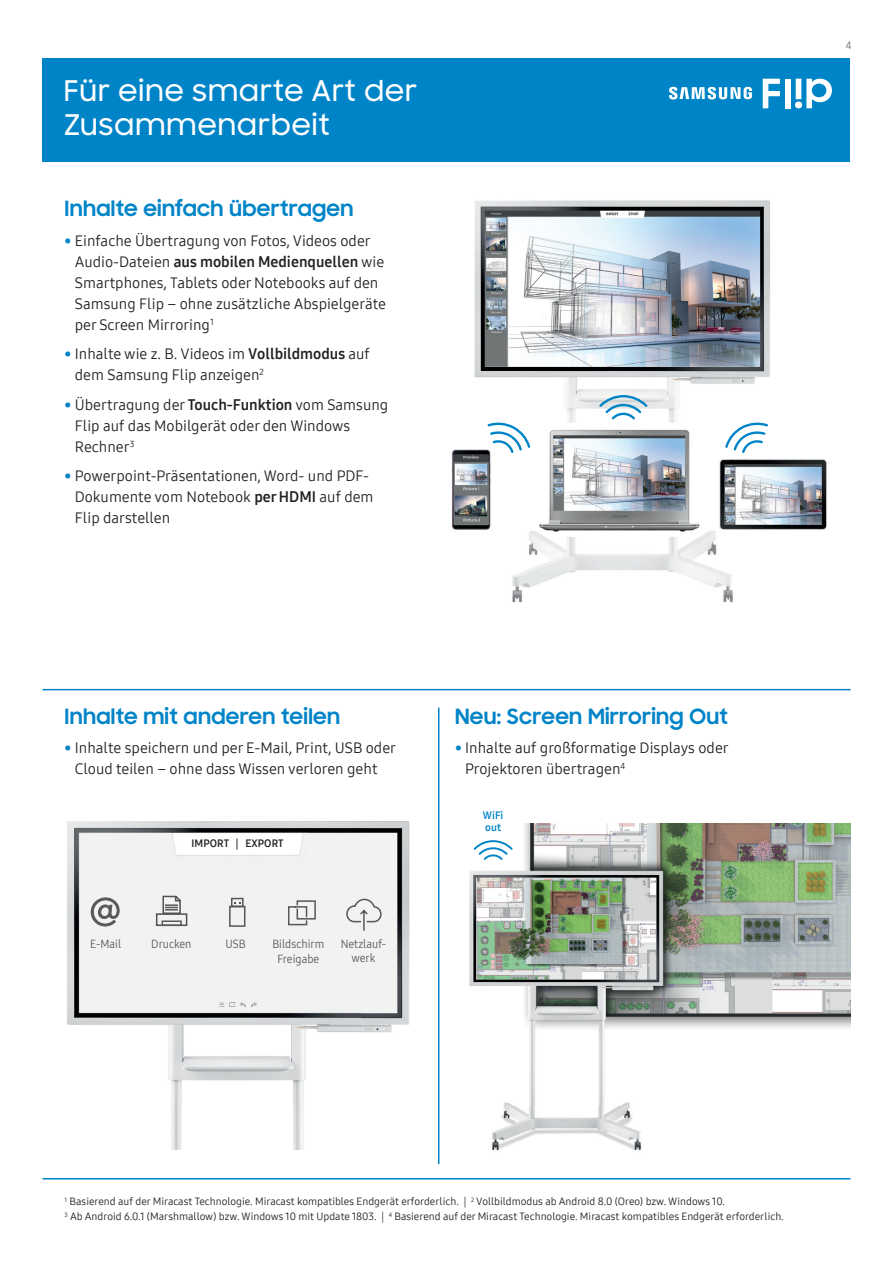
<style>
.page{position:relative;width:893px;height:1263px;background:#fff}
.page>*{position:absolute;margin:0;border:0;box-sizing:border-box;transform-origin:0 0}
.t1{font:500 28.5px/34.5px "Samsung Sharp Sans";letter-spacing:.015em;color:#fff}
.t2{font:700 21px "Samsung Sharp Sans";letter-spacing:.015em;color:#0084c8}
.t3{font:15px/21px "Samsung One 400";color:#231f20}
.t4{font:15px "Samsung One 700";color:#231f20}
.t5{font:11.7px/15.3px "Samsung One 400 C";color:#57585a;text-align:center}
.t6{font:10.5px/15px "Samsung One 400";color:#231f20}
.t7{font:10.5px "Samsung One 700";letter-spacing:.015em;color:#231f20}
.t8{font:10.5px/12px "Samsung One 700";letter-spacing:.01em;color:#0084c8}
.t9{font:10.5px "Samsung One 400";color:#6c6d70}
.s1{color:#0084c8}
.s2{font-family:"Samsung One 400"}
.s3{font-family:"Samsung One 700"}
</style>
<div class="page">
<div style="left:43px;top:58px;width:807px;height:104px;background:#0084c8"></div>
<svg style="left:763px;top:79px;width:17px;height:29px"></svg>
<div style="left:785px;top:79px;width:6px;height:29px;background:#fff"></div>
<svg style="left:795px;top:79px;width:37px;height:29px"></svg>
<svg style="left:669px;top:87px;width:83px;height:12px"></svg>
<img style="left:67px;top:821px;width:343px;height:328px">
<img style="left:469px;top:824px;width:381px;height:327px">
<img style="left:451px;top:200px;width:376px;height:403px">
<svg style="left:487px;top:421px;width:43px;height:32px"></svg>
<svg style="left:599px;top:395px;width:48px;height:24px"></svg>
<svg style="left:474px;top:840px;width:39px;height:20px"></svg>
<svg style="left:725px;top:421px;width:43px;height:32px"></svg>
<hr style="left:438px;top:708px;width:1px;height:456px;background:#0084c8">
<svg style="left:91px;top:897px;width:29px;height:29px"></svg>
<div style="left:156px;top:913px;width:31px;height:13px;border:2px solid #4f5252"></div>
<div style="left:162px;top:920px;width:20px;height:6px;border:2px solid #57585a"></div>
<svg style="left:162px;top:894px;width:20px;height:21px"></svg>
<svg style="left:228px;top:897px;width:18px;height:30px"></svg>
<svg style="left:287px;top:899px;width:30px;height:27px"></svg>
<svg style="left:345px;top:898px;width:37px;height:34px"></svg>
<hr style="left:43px;top:1178px;width:807px;height:1px;background:#0084c8">
<hr style="left:43px;top:689px;width:807px;height:1px;background:#0084c8">
<h1 class="t1" style="left:64px;top:72px;width:355px">Für eine smarte Art der<br>Zusammenarbeit</h1>
<h2 class="t2" style="left:65px;top:193px;width:290px">Inhalte einfach übertragen</h2>
<p class="t3" style="left:65px;top:230px;width:308px"><span class="s1">•</span> Einfache Übertragung von Fotos, Videos oder</p>
<p class="t4" style="left:75px;top:251px;width:311px"><span class="s2">Audio-Dateien</span> aus mobilen Medienquellen <span class="s2">wie</span></p>
<p class="t3" style="left:75px;top:272px;width:313px">Smartphones, Tablets oder Notebooks auf den<br>Samsung Flip – ohne zusätzliche Abspielgeräte per Screen Mirroring<sup>1</sup></p>
<p class="t3" style="left:75px;top:343px;width:296px;text-indent:-10px"><span class="s1">•</span> Inhalte wie z. B. Videos im <span class="s3">Vollbildmodus</span> auf dem Samsung Flip anzeigen<sup>2</sup></p>
<p class="t3" style="left:75px;top:394px;width:315px;text-indent:-10px"><span class="s1">•</span> Übertragung der <span class="s3">Touch-Funktion</span> vom Samsung<br>Flip auf das Mobilgerät oder den Windows<br>Rechner<sup>3</sup></p>
<p class="t3" style="left:75px;top:465px;width:300px;text-indent:-10px"><span class="s1">•</span> Powerpoint-Präsentationen, Word- und PDF-<br>Dokumente vom Notebook <span class="s3">per HDMI</span> auf dem<br>Flip darstellen</p>
<h2 class="t2" style="left:65px;top:701px;width:277px">Inhalte mit anderen teilen</h2>
<p class="t3" style="left:65px;top:737px;width:333px;text-align:center"><span class="s1">•</span> Inhalte speichern und per E-Mail, Print, USB oder<br>Cloud teilen – ohne dass Wissen verloren geht</p>
<p class="t7" style="left:191px;top:836px;width:94px">IMPORT | EXPORT</p>
<p class="t5" style="left:90px;top:936px;width:33px">E-Mail</p>
<p class="t5" style="left:151px;top:936px;width:42px">Drucken</p>
<p class="t5" style="left:226px;top:936px;width:22px">USB</p>
<p class="t5" style="left:272px;top:936px;width:53px">Bildschirm<br>Freigabe</p>
<p class="t5" style="left:341px;top:936px;width:47px;line-height:13.8px">Netzlauf&shy;werk</p>
<h2 class="t2" style="left:455px;top:701px;width:274px">Neu: Screen Mirroring Out</h2>
<p class="t3" style="left:465px;top:737px;width:265px;text-indent:-10px"><span class="s1">•</span> Inhalte auf großformatige Displays oder<br>Projektoren übertragen<sup>4</sup></p>
<p class="t8" style="left:483px;top:809px;width:22px">WiFi out</p>
<p class="t9" style="left:846px;top:38px;width:7px">4</p>
<p class="t6" style="left:65px;top:1194px;width:721px"><sup>1</sup> Basierend auf der Miracast Technologie. Miracast kompatibles Endgerät erforderlich. | <sup>2</sup> Vollbildmodus ab Android 8.0 (Oreo) bzw. Windows 10.<br><sup>3</sup> Ab Android 6.0.1 (Marshmallow) bzw. Windows 10 mit Update 1803. | <sup>4</sup> Basierend auf der Miracast Technologie. Miracast kompatibles Endgerät erforderlich.</p>
</div>
